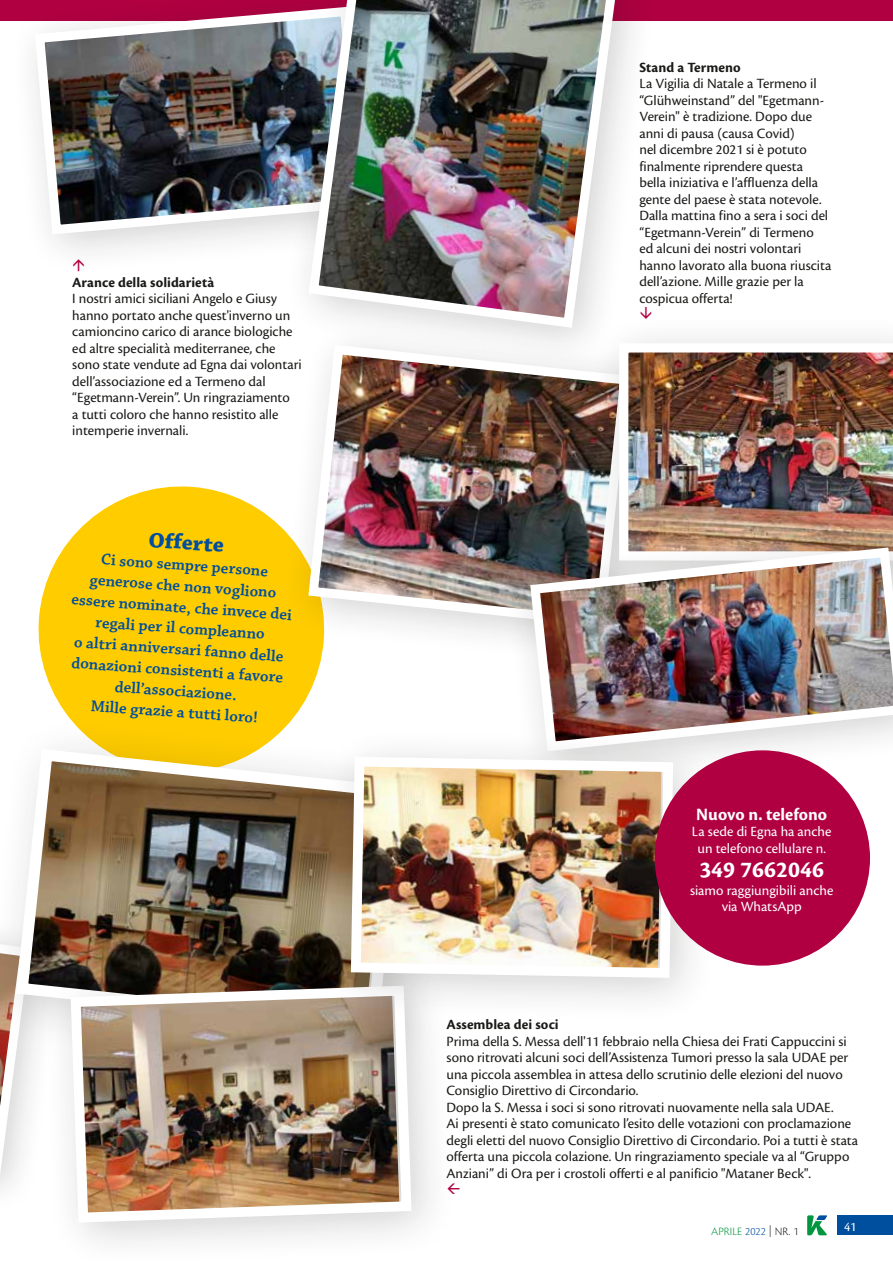
<style>
.page{position:relative;width:893px;height:1263px;background:#fff}
.page>*{position:absolute;margin:0;border:0;box-sizing:border-box;transform-origin:0 0}
.t1{font:700 24px "Cronos Pro";color:#fff}
.t2{font:700 22.35px "Chaparral Pro";color:#004e9e}
.t3{font:700 18px "Cronos Pro";color:#fff}
.t4{font:600 16.5px/21px "Chaparral Pro";color:#004e9e;text-align:center}
.t5{font:14.7px/16.5px "Cronos Pro";color:#1a1a18}
.t6{font:14.7px/16.5px "Cronos Pro";color:#fff;text-align:center}
.t7{font:700 14.7px "Cronos Pro";letter-spacing:.005em;color:#1a1a18}
.t8{font:13.5px "Cronos Pro";color:#fff}
.t9{font:300 11.7px "Cronos Pro";color:#00963f}
.s1{color:#004e9e}
.s2{color:#1a1a18}
</style>
<div class="page">
<div style="left:0;top:0;width:893px;height:21px;background:#b00041"></div>
<svg style="left:0;top:1083px;width:30px;height:100px"></svg>
<svg style="left:38px;top:486px;width:281px;height:230px;background:#ffd220"></svg>
<div style="left:8px;top:0;width:400px;height:276px;background:#1a1a18;opacity:.2"></div>
<img style="left:30px;top:2px;width:253px;height:237px">
<div style="left:283px;top:0;width:376px;height:369px;background:#1a1a18;opacity:.2"></div>
<img style="left:304px;top:0;width:319px;height:318px">
<div style="left:282px;top:318px;width:389px;height:350px;background:#1a1a18;opacity:.2"></div>
<img style="left:303px;top:340px;width:287px;height:291px">
<div style="left:590px;top:314px;width:303px;height:291px;background:#1a1a18;opacity:.2"></div>
<img style="left:619px;top:343px;width:274px;height:178px">
<div style="left:504px;top:521px;width:389px;height:272px;background:#1a1a18;opacity:.2"></div>
<img style="left:525px;top:542px;width:368px;height:214px">
<div style="left:0;top:716px;width:455px;height:367px;background:#1a1a18;opacity:.2"></div>
<img style="left:10px;top:743px;width:311px;height:295px">
<div style="left:41px;top:956px;width:417px;height:307px;background:#1a1a18;opacity:.2"></div>
<img style="left:66px;top:980px;width:351px;height:248px">
<div style="left:321px;top:727px;width:399px;height:297px;background:#1a1a18;opacity:.2"></div>
<img style="left:346px;top:752px;width:332px;height:231px">
<div style="left:655px;top:750px;width:215px;height:216px;background:#b00041;border-radius:50%"></div>
<div style="left:838px;top:1215px;width:55px;height:20px;background:#004e9e"></div>
<svg style="left:807px;top:1215px;width:20px;height:20px"></svg>
<svg style="left:74px;top:259px;width:10px;height:12px"></svg>
<svg style="left:448px;top:1183px;width:10px;height:11px"></svg>
<svg style="left:641px;top:307px;width:10px;height:12px"></svg>
<p class="t7" style="left:72px;top:274px;width:143px">Arance della solidarietà</p>
<p class="t5" style="left:72px;top:290px;width:231px">I nostri amici siciliani Angelo e Giusy hanno portato anche quest'inverno un camioncino carico di arance biologiche ed altre specialità mediterranee, che sono state vendute ad Egna dai volontari dell’associazione ed a Termeno dal “Egetmann-Verein”. Un ringraziamento<br>a tutti coloro che hanno resistito alle intemperie invernali.</p>
<h2 class="t2" style="left:149px;top:526px;width:77px;rotate:4deg">Offerte</h2>
<p class="t4" style="left:75px;top:547px;width:222px;rotate:4deg">Ci sono sempre persone generose che non vogliono essere nominate, che invece dei regali per il compleanno<br>o altri anniversari fanno delle donazioni consistenti a favore dell’associazione.<br>Mille grazie a tutti loro!</p>
<p class="t7" style="left:639px;top:59px;width:103px">Stand a Termeno</p>
<p class="t5" style="left:639px;top:75px;width:194px">La Vigilia di Natale a Termeno il “Glühweinstand” del "Egetmann-<br>Verein" è tradizione. Dopo due anni di pausa (causa Covid)<br>nel dicembre 2021 si è potuto finalmente riprendere questa bella iniziativa e l’affluenza della gente del paese è stata notevole.<br>Dalla mattina fino a sera i soci del “Egetmann-Verein” di Termeno<br>ed alcuni dei nostri volontari hanno lavorato alla buona riuscita dell’azione. Mille grazie per la cospicua offerta!</p>
<p class="t3" style="left:696px;top:804px;width:132px">Nuovo n. telefono</p>
<p class="t6" style="left:692px;top:823px;width:141px">La sede di Egna ha anche un telefono cellulare n.</p>
<h1 class="t1" style="left:699px;top:855px;width:126px">349 7662046</h1>
<p class="t6" style="left:690px;top:882px;width:145px">siamo raggiungibili anche via WhatsApp</p>
<p class="t7" style="left:446px;top:1016px;width:114px">Assemblea dei soci</p>
<p class="t5" style="left:446px;top:1033px;width:413px">Prima della S. Messa dell'11 febbraio nella Chiesa dei Frati Cappuccini si sono ritrovati alcuni soci dell’Assistenza Tumori presso la sala UDAE per una piccola assemblea in attesa dello scrutinio delle elezioni del nuovo Consiglio Direttivo di Circondario.<br>Dopo la S. Messa i soci si sono ritrovati nuovamente nella sala UDAE.<br>Ai presenti è stato comunicato l’esito delle votazioni con proclamazione degli eletti del nuovo Consiglio Direttivo di Circondario. Poi a tutti è stata offerta una piccola colazione. Un ringraziamento speciale va al “Gruppo Anziani” di Ora per i crostoli offerti e al panificio "Mataner Beck".</p>
<p class="t9" style="left:711px;top:1224px;width:89px">APRILE <span class="s1">2022</span> <span class="s2">| NR. 1</span></p>
<p class="t8" style="left:844px;top:1219px;width:14px">41</p>
</div>
